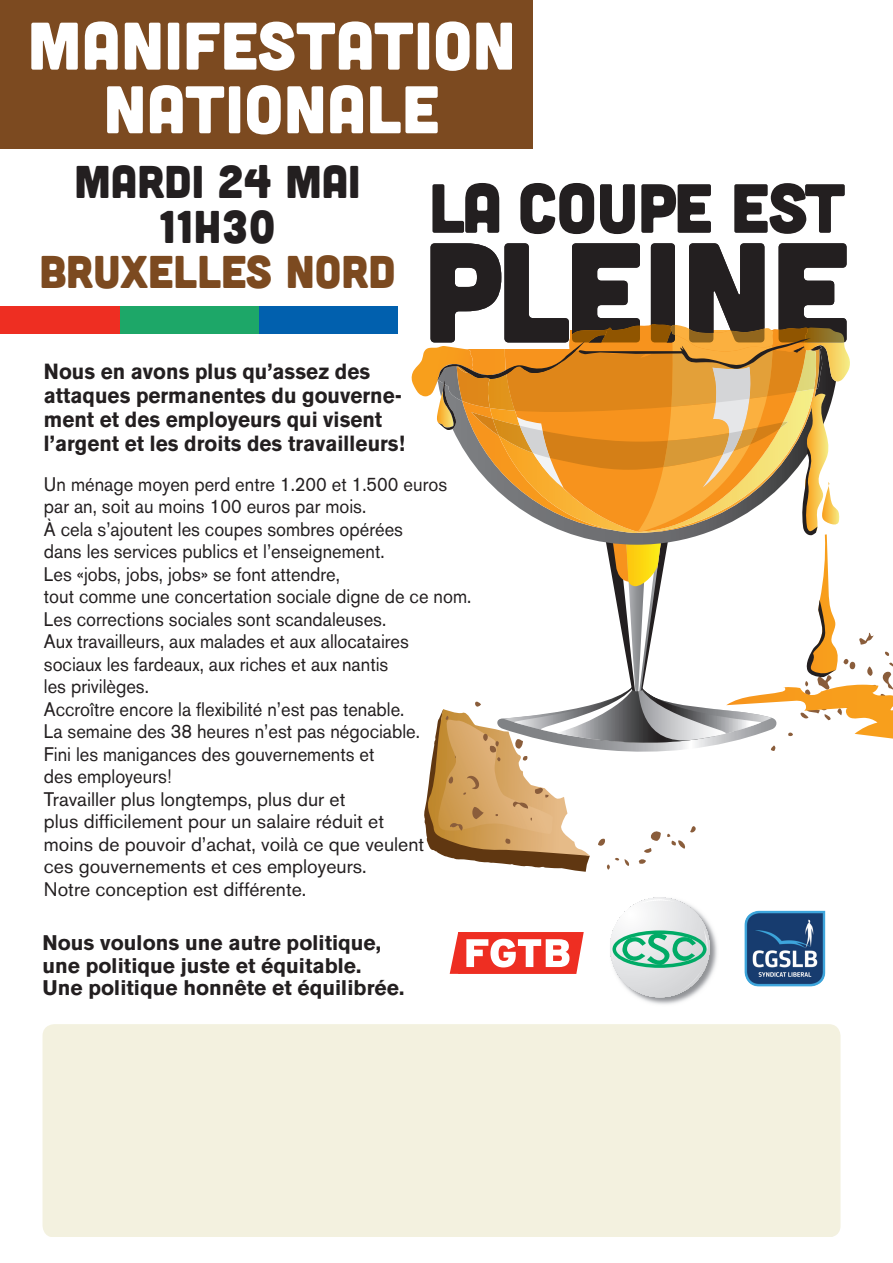
<style>
.page{position:relative;width:893px;height:1263px;background:#fff}
.page>*{position:absolute;margin:0;border:0;box-sizing:border-box;transform-origin:0 0}
.t1{font:67.05px/63.6px "Cubano";letter-spacing:.01em;color:#fff;text-align:center}
.t2{font:45.9px/45px "Cubano";color:#231f20;text-align:center}
.t3{font:45.9px "Cubano";color:#7c4a20}
.t4{font:700 21.75px/24px "Volvo Sans";color:#231f20;scale:.95 1}
.t5{font:700 21px/22.5px "Volvo Sans";color:#231f20}
.t6{font:19.5px/22.5px "Volvo Sans";color:#231f20;scale:.94 1}
</style>
<div class="page">
<div style="left:43px;top:1024px;width:797px;height:213px;background:#f3f1df;border-radius:12px"></div>
<svg style="left:432px;top:183px;width:67px;height:50px"></svg>
<svg style="left:520px;top:183px;width:74px;height:51px"></svg>
<svg style="left:600px;top:184px;width:35px;height:50px"></svg>
<svg style="left:641px;top:184px;width:70px;height:49px"></svg>
<svg style="left:734px;top:183px;width:111px;height:51px"></svg>
<svg style="left:411px;top:243px;width:482px;height:629px"></svg>
<img style="left:744px;top:910px;width:82px;height:77px">
<svg style="left:450px;top:932px;width:134px;height:42px"></svg>
<img style="left:637px;top:925px;width:80px;height:80px">
<svg style="left:610px;top:897px;width:100px;height:100px"></svg>
<div style="left:0;top:0;width:533px;height:148px;background:#7c4a20"></div>
<div style="left:867px;top:801px;width:26px;height:462px;background:#fff"></div>
<div style="left:0;top:306px;width:121px;height:28px;background:#ee2e22"></div>
<div style="left:121px;top:306px;width:138px;height:28px;background:#1da768"></div>
<div style="left:259px;top:306px;width:139px;height:28px;background:#0160ae"></div>
<h1 class="t1" style="left:28px;top:11px;width:489px">MANIFESTATION<br>NATIONALE</h1>
<h2 class="t2" style="left:74px;top:158px;width:288px">MARDI 24 MAI<br>11H30</h2>
<h2 class="t3" style="left:39px;top:243px;width:358px">BRUXELLES NORD</h2>
<p class="t4" style="left:44px;top:360px;width:381px">Nous en avons plus qu’assez des attaques permanentes du gouverne&shy;ment et des employeurs qui visent l’argent et les droits des travailleurs!</p>
<p class="t6" style="left:44px;top:473px;width:456px">Un ménage moyen perd entre 1.200 et 1.500 euros par an, soit au moins 100 euros par mois.<br>À cela s’ajoutent les coupes sombres opérées<br>dans les services publics et l’enseignement.<br>Les «jobs, jobs, jobs» se font attendre,<br>tout comme une concertation sociale digne de ce nom.<br>Les corrections sociales sont scandaleuses.<br>Aux travailleurs, aux malades et aux allocataires sociaux les fardeaux, aux riches et aux nantis<br>les privilèges.<br>Accroître encore la flexibilité n’est pas tenable.<br>La semaine des 38 heures n’est pas négociable.<br>Fini les manigances des gouvernements et<br>des employeurs!<br>Travailler plus longtemps, plus dur et<br>plus difficilement pour un salaire réduit et<br>moins de pouvoir d’achat, voilà ce que veulent<br>ces gouvernements et ces employeurs.<br>Notre conception est différente.</p>
<p class="t5" style="left:43px;top:932px;width:363px">Nous voulons une autre politique, une politique juste et équitable.<br>Une politique honnête et équilibrée.</p>
</div>
